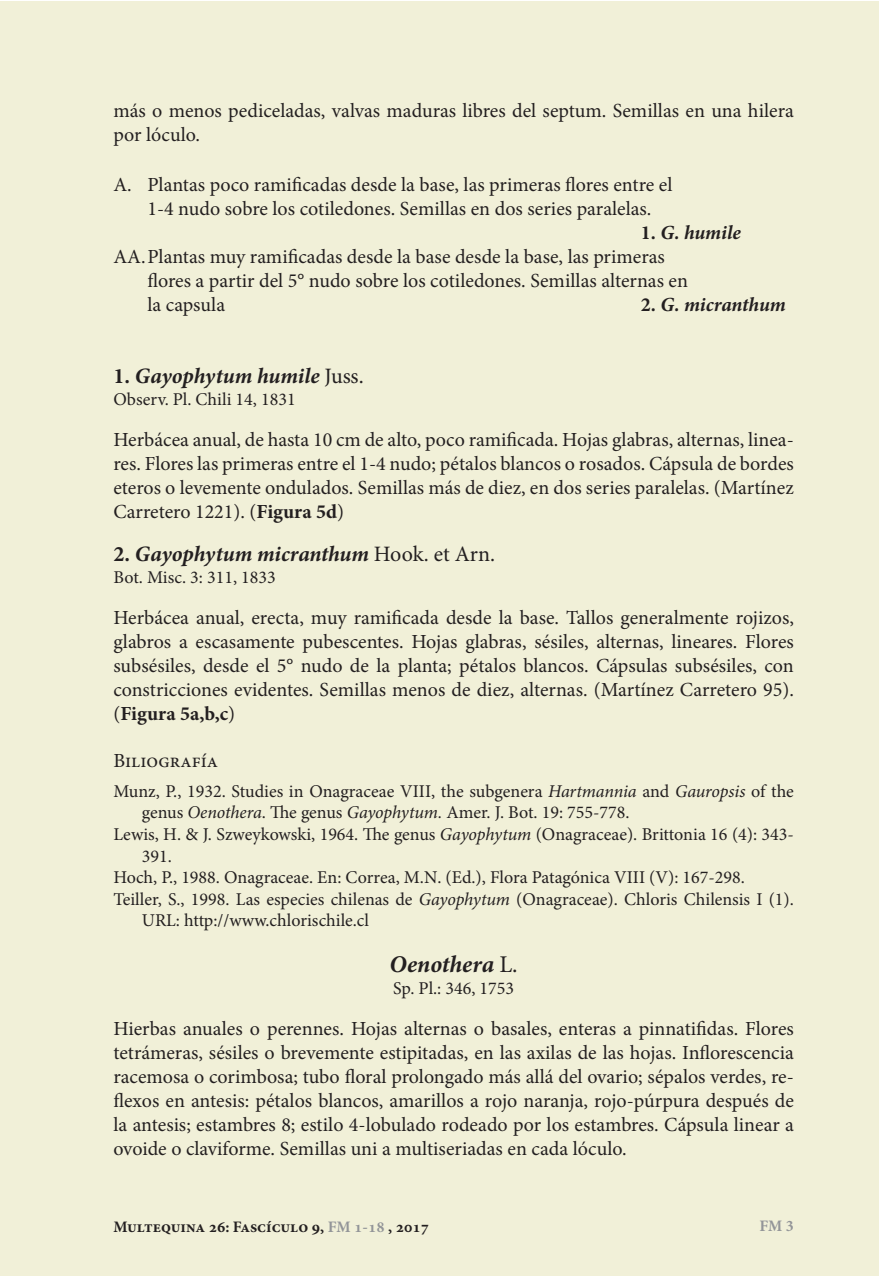
<style>
.page{position:relative;width:879px;height:1276px;background:#fff}
.page>*{position:absolute;margin:0;border:0;box-sizing:border-box;transform-origin:0 0}
.Especie{font:italic 700 24px "Minion Pro";letter-spacing:-.005em;color:#231f20}
.Especie_2{font:italic 700 22px "Minion Pro";letter-spacing:-.005em;color:#231f20}
.Texto_principal_s_s{font:20px/24px "Minion Pro";color:#231f20;text-align:justify}
.Con_tab{font:20px "Minion Pro";color:#231f20}
.Con_tab-2{font:italic 700 20px "Minion Pro";letter-spacing:-.005em;color:#231f20}
.Subtítulo_fichas{font:20px "Minion Pro";color:#231f20}
.Biblio_fichas{font:18px/21.6px "Minion Pro";color:#231f20}
.Datos_especie{font:18px "Minion Pro";color:#231f20}
.t1{font:700 16px "Minion Pro";color:#231f20}
.t2{font:700 16px "Minion Pro";color:#939598}
.s1{font-style:normal}
.s2{font-weight:400;font-style:normal}
.s3{font-weight:700}
.s4{font-style:italic}
.s5{color:#939598}
</style>
<div class="page">
<div style="left:0;top:1px;width:879px;height:1275px;background:#f1f0d8"></div>
<p class="Texto_principal_s_s" style="left:113px;top:98px;width:682px">más o menos pediceladas, valvas maduras libres del septum. Semillas en una hilera por lóculo.</p>
<p class="Con_tab" style="left:113px;top:171px;width:560px">A. Plantas poco ramificadas desde la base, las primeras flores entre el</p>
<p class="Con_tab" style="left:147px;top:195px;width:505px">1-4 nudo sobre los cotiledones. Semillas en dos series paralelas.</p>
<p class="Con_tab-2" style="left:641px;top:218px;width:102px"><span class="s1">1.</span> G. humile</p>
<p class="Con_tab" style="left:113px;top:243px;width:553px">AA.Plantas muy ramificadas desde la base desde la base, las primeras</p>
<p class="Con_tab" style="left:147px;top:267px;width:542px">flores a partir del 5° nudo sobre los cotiledones. Semillas alternas en</p>
<p class="Con_tab" style="left:147px;top:291px;width:79px">la capsula</p>
<p class="Con_tab-2" style="left:641px;top:290px;width:147px"><span class="s1">2.</span> G. micranthum</p>
<p class="Especie_2" style="left:113px;top:360px;width:252px"><span class="s1">1.</span> Gayophytum humile <span class="s2">Juss.</span></p>
<p class="Datos_especie" style="left:113px;top:387px;width:184px">Observ. Pl. Chili 14, 1831</p>
<p class="Texto_principal_s_s" style="left:113px;top:428px;width:682px">Herbácea anual, de hasta 10 cm de alto, poco ramificada. Hojas glabras, alternas, linea&shy;res. Flores las primeras entre el 1-4 nudo; pétalos blancos o rosados. Cápsula de bordes eteros o levemente ondulados. Semillas más de diez, en dos series paralelas. (Martínez Carretero 1221). (<span class="s3">Figura 5d</span>)</p>
<p class="Especie_2" style="left:113px;top:539px;width:383px"><span class="s1">2.</span> Gayophytum micranthum <span class="s2">Hook. et Arn.</span></p>
<p class="Datos_especie" style="left:113px;top:565px;width:164px">Bot. Misc. 3: 311, 1833</p>
<p class="Texto_principal_s_s" style="left:113px;top:606px;width:682px">Herbácea anual, erecta, muy ramificada desde la base. Tallos generalmente rojizos, glabros a escasamente pubescentes. Hojas glabras, sésiles, alternas, lineares. Flores subsésiles, desde el 5° nudo de la planta; pétalos blancos. Cápsulas subsésiles, con constricciones evidentes. Semillas menos de diez, alternas. (Martínez Carretero 95). (<span class="s3">Figura 5a,b,c</span>)</p>
<p class="Subtítulo_fichas" style="left:113px;top:747px;width:106px">Biliografía</p>
<p class="Biblio_fichas" style="left:142px;top:780px;width:653px;text-indent:-28px">Munz, P., 1932. Studies in Onagraceae VIII, the subgenera <span class="s4">Hartmannia</span> and <span class="s4">Gauropsis</span> of the genus <span class="s4">Oenothera</span>. The genus <span class="s4">Gayophytum.</span> Amer. J. Bot. 19: 755-778.</p>
<p class="Biblio_fichas" style="left:142px;top:823px;width:653px;text-indent:-28px">Lewis, H. &amp; J. Szweykowski, 1964. The genus <span class="s4">Gayophytum</span> (Onagraceae). Brittonia 16 (4): 343-<br>391.</p>
<p class="Biblio_fichas" style="left:113px;top:867px;width:633px">Hoch, P., 1988. Onagraceae. En: Correa, M.N. (Ed.), Flora Patagónica VIII (V): 167-298.</p>
<p class="Biblio_fichas" style="left:142px;top:888px;width:653px;text-indent:-28px">Teiller, S., 1998. Las especies chilenas de <span class="s4">Gayophytum</span> (Onagraceae). Chloris Chilensis I (1).<br>URL: http://www.chlorischile.cl</p>
<p class="Especie" style="left:389px;top:947px;width:130px">Oenothera <span class="s2">L.</span></p>
<p class="Datos_especie" style="left:393px;top:976px;width:122px">Sp. Pl.: 346, 1753</p>
<p class="Texto_principal_s_s" style="left:113px;top:1016px;width:682px">Hierbas anuales o perennes. Hojas alternas o basales, enteras a pinnatifidas. Flores tetrámeras, sésiles o brevemente estipitadas, en las axilas de las hojas. Inflorescencia racemosa o corimbosa; tubo floral prolongado más allá del ovario; sépalos verdes, re&shy;flexos en antesis: pétalos blancos, amarillos a rojo naranja, rojo-púrpura después de la antesis; estambres 8; estilo 4-lobulado rodeado por los estambres. Cápsula linear a ovoide o claviforme. Semillas uni a multiseriadas en cada lóculo.</p>
<p class="t1" style="left:113px;top:1216px;width:317px">Multequina 26: Fascículo 9, <span class="s5">FM 1-18</span> , 2017</p>
<p class="t2" style="left:759px;top:1214px;width:36px">FM 3</p>
</div>
